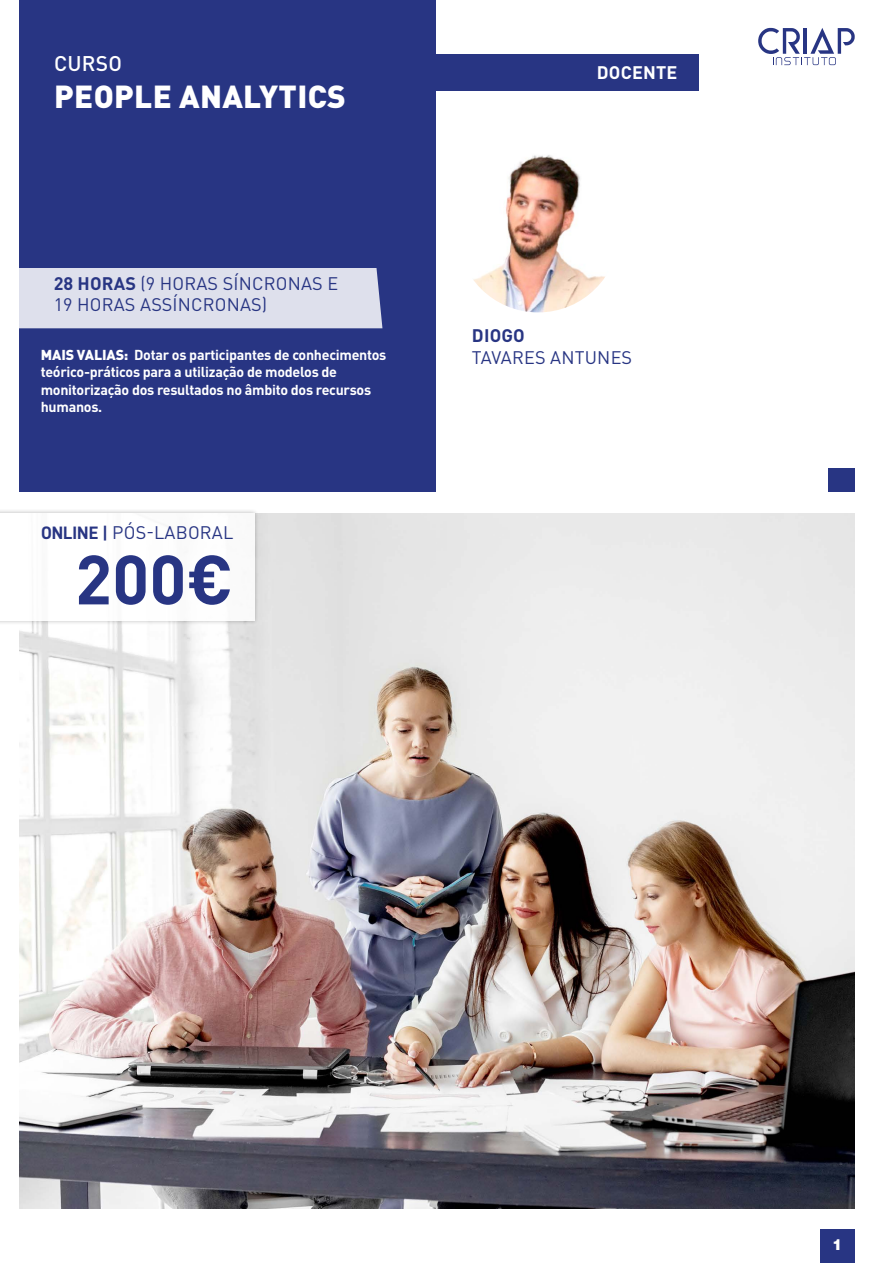
<style>
.page{position:relative;width:893px;height:1263px;background:#fff}
.page>*{position:absolute;margin:0;border:0;box-sizing:border-box;transform-origin:0 0}
.t1{font:700 68.55px "DIN Pro";color:#283583}
.t2{font:900 31.5px "DIN Pro";letter-spacing:.01em;color:#fff}
.t3{font:500 21px "DIN Pro";letter-spacing:.01em;color:#fff}
.t4{font:18px/21.6px "DIN Pro";letter-spacing:.01em;color:#283583}
.t5{font:700 18px "DIN Pro";letter-spacing:.01em;color:#fff}
.t6{font:700 18px "DIN Pro";letter-spacing:.01em;color:#283583}
.t7{font:900 15px "Helvetica LT Std";color:#fff}
.t8{font:700 14.25px/17.1px "DIN Pro";letter-spacing:-.02em;color:#fff}
.s1{font-weight:700}
.s2{font-weight:900}
.s3{font-family:"D DIN Bold"}
</style>
<div class="page">
<div style="left:820px;top:1229px;width:35px;height:34px;background:#283583"></div>
<div style="left:424px;top:54px;width:275px;height:37px;background:#283583"></div>
<div style="left:19px;top:0;width:417px;height:492px;background:#283583"></div>
<img style="left:19px;top:513px;width:836px;height:696px">
<div style="left:19px;top:268px;width:363px;height:60px;background:#dee0ec"></div>
<div style="left:0;top:509px;width:259px;height:116px;background:#000;opacity:.28"></div>
<div style="left:0;top:513px;width:254px;height:108px;background:#fff"></div>
<img style="left:457px;top:150px;width:162px;height:162px;border-radius:81px">
<div style="left:829px;top:468px;width:26px;height:24px;background:#283583"></div>
<svg style="left:758px;top:28px;width:97px;height:37px"></svg>
<h3 class="t3" style="left:54px;top:49px;width:69px">CURSO</h3>
<h2 class="t2" style="left:54px;top:76px;width:293px">PEOPLE ANALYTICS</h2>
<p class="t4" style="left:54px;top:272px;width:286px"><span class="s1">28 HORAS</span> (9 HORAS SÍNCRONAS E<br>19 HORAS ASSÍNCRONAS)</p>
<p class="t8" style="left:41px;top:346px;width:347px"><span class="s2">MAIS VALIAS:</span> Dotar os participantes de conhecimentos teórico-práticos para a utilização de modelos de monitorização dos resultados no âmbito dos recursos humanos.</p>
<p class="t4" style="left:41px;top:521px;width:194px"><span class="s3">ONLINE |</span> PÓS-LABORAL</p>
<h1 class="t1" style="left:75px;top:533px;width:160px">200€</h1>
<p class="t5" style="left:597px;top:60px;width:82px">DOCENTE</p>
<p class="t6" style="left:472px;top:323px;width:54px">DIOGO</p>
<p class="t4" style="left:472px;top:346px;width:162px">TAVARES ANTUNES</p>
<p class="t7" style="left:832px;top:1235px;width:12px">1</p>
</div>
